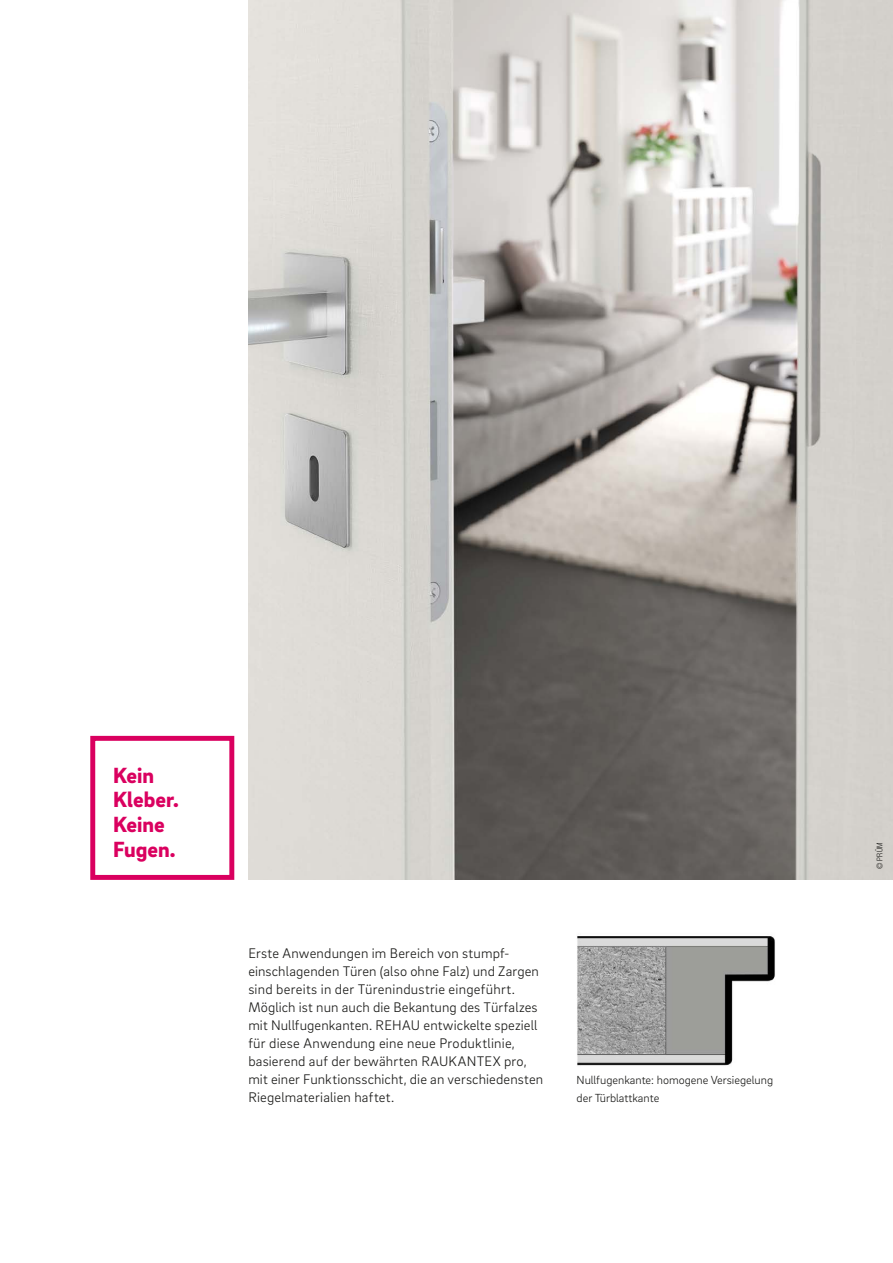
<style>
.page{position:relative;width:893px;height:1263px;background:#fff}
.page>*{position:absolute;margin:0;border:0;box-sizing:border-box;transform-origin:0 0}
.t1{font:900 22.5px/24.8px "Brix Sans";color:#da005f}
.t2{font:300 14.25px/18px "Brix Sans";letter-spacing:.01em;color:#1a1a18}
.t3{font:300 12px/18px "Brix Sans";color:#1a1a18}
.t4{font:300 condensed 7.95px "Helvetica Neue LTW1 G";color:#1a1a18}
</style>
<div class="page">
<img style="left:248px;top:0;width:645px;height:880px">
<div style="left:90px;top:736px;width:144px;height:144px;border:5px solid #da005f"></div>
<img style="left:577px;top:936px;width:198px;height:130px">
<h1 class="t1" style="left:113px;top:761px;width:67px">Kein<br>Kleber.<br>Keine<br>Fugen.</h1>
<p class="t2" style="left:248px;top:943px;width:296px">Erste Anwendungen im Bereich von stumpf&shy;einschlagenden Türen (also ohne Falz) und Zargen sind bereits in der Türenindustrie eingeführt.<br>Möglich ist nun auch die Bekantung des Türfalzes mit Nullfugenkanten. REHAU entwickelte speziell für diese Anwendung eine neue Produktlinie, basierend auf der bewährten RAUKANTEX pro, mit einer Funktionsschicht, die an verschiedensten Riegelmaterialien haftet.</p>
<p class="t3" style="left:577px;top:1070px;width:198px">Nullfugenkante: homogene Versiegelung der Türblattkante</p>
<p class="t4" style="left:875px;top:869px;width:28px;rotate:-90deg">© PRÜM</p>
</div>
